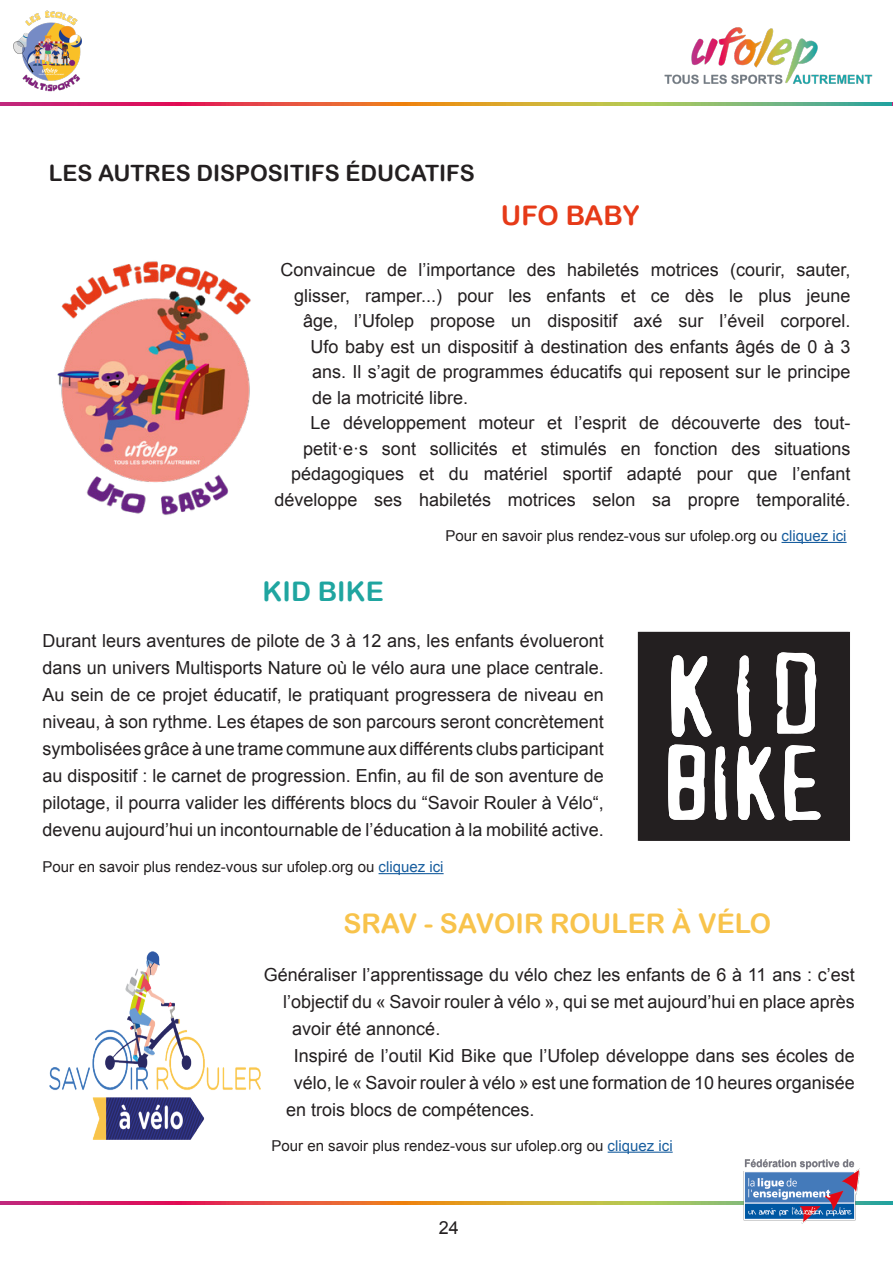
<style>
.page{position:relative;width:893px;height:1263px;background:#fff}
.page>*{position:absolute;margin:0;border:0;box-sizing:border-box;transform-origin:0 0}
.aria{font:27px "Arial Rounded MT Bold";color:#f8c34b}
.aria-2{font:27px "Arial Rounded MT Bold";color:#e63a18}
.aria-3{font:27px "Arial Rounded MT Bold";color:#1fa5a0}
.BLOC{font:22.5px "Arial Rounded MT Bold";color:#231f20}
.aria-4{font:18px/25.5px "Arial";color:#231f20;text-align:right}
.BLOC-2{font:15px "Arial";color:#231f20}
.s1{color:#175d9e}
</style>
<div class="page">
<img style="left:0;top:1201px;width:893px;height:3px">
<img style="left:732px;top:1159px;width:132px;height:65px">
<img style="left:0;top:102px;width:892px;height:3px">
<img style="left:664px;top:27px;width:209px;height:57px">
<img style="left:13px;top:10px;width:69px;height:82px">
<img style="left:57px;top:261px;width:194px;height:254px">
<hr style="left:379px;top:873px;width:65px;height:1px;background:#175d9e">
<hr style="left:781px;top:542px;width:65px;height:1px;background:#175d9e">
<img style="left:50px;top:951px;width:211px;height:188px">
<hr style="left:608px;top:1151px;width:65px;height:2px;background:#175d9e">
<svg style="left:638px;top:631px;width:212px;height:210px"></svg>
<p class="BLOC" style="left:49px;top:159px;width:427px">LES AUTRES DISPOSITIFS ÉDUCATIFS</p>
<p class="aria-2" style="left:501px;top:199px;width:141px">UFO BABY</p>
<p class="aria-4" style="left:281px;top:257px;width:572px">Convaincue de l’importance des habiletés motrices (courir, sauter, glisser, ramper...) pour les enfants et ce dès le plus jeune âge, l’Ufolep propose un dispositif axé sur l’éveil corporel.</p>
<p class="aria-4" style="left:311px;top:334px;width:541px;text-align:justify">Ufo baby est un dispositif à destination des enfants âgés de 0 à 3 ans. Il s’agit de programmes éducatifs qui reposent sur le principe de la motricité libre.</p>
<p class="aria-4" style="left:275px;top:410px;width:578px">Le développement moteur et l’esprit de découverte des tout&shy;petit·e·s sont sollicités et stimulés en fonction des situations pédagogiques et du matériel sportif adapté pour que l’enfant développe ses habiletés motrices selon sa propre temporalité.</p>
<p class="BLOC-2" style="left:445px;top:526px;width:403px">Pour en savoir plus rendez-vous sur ufolep.org ou <span class="s1">cliquez ici</span></p>
<p class="aria-3" style="left:263px;top:576px;width:123px">KID BIKE</p>
<p class="aria-4" style="left:43px;top:627px;width:563px;line-height:27px;text-align:justify">Durant leurs aventures de pilote de 3 à 12 ans, les enfants évolueront dans un univers Multisports Nature où le vélo aura une place centrale.<br>Au sein de ce projet éducatif, le pratiquant progressera de niveau en niveau, à son rythme. Les étapes de son parcours seront concrètement symbolisées grâce à une trame commune aux différents clubs participant au dispositif : le carnet de progression. Enfin, au fil de son aventure de pilotage, il pourra valider les différents blocs du “Savoir Rouler à Vélo“, devenu aujourd’hui un incontournable de l’éducation à la mobilité active.</p>
<p class="BLOC-2" style="left:43px;top:857px;width:403px">Pour en savoir plus rendez-vous sur ufolep.org ou <span class="s1">cliquez ici</span></p>
<p class="aria" style="left:343px;top:908px;width:429px">SRAV - SAVOIR ROULER À VÉLO</p>
<p class="aria-4" style="left:264px;top:962px;width:592px">Généraliser l’apprentissage du vélo chez les enfants de 6 à 11 ans : c’est</p>
<p class="aria-4" style="left:283px;top:989px;width:573px">l’objectif du « Savoir rouler à vélo », qui se met aujourd’hui en place après</p>
<p class="aria-4" style="left:292px;top:1016px;width:150px">avoir été annoncé.</p>
<p class="aria-4" style="left:294px;top:1043px;width:562px">Inspiré de l’outil Kid Bike que l’Ufolep développe dans ses écoles de</p>
<p class="aria-4" style="left:294px;top:1070px;width:562px">vélo, le « Savoir rouler à vélo » est une formation de 10 heures organisée</p>
<p class="aria-4" style="left:286px;top:1097px;width:250px">en trois blocs de compétences.</p>
<p class="BLOC-2" style="left:272px;top:1135px;width:403px">Pour en savoir plus rendez-vous sur ufolep.org ou <span class="s1">cliquez ici</span></p>
<p class="aria-4" style="left:439px;top:1215px;width:22px">24</p>
</div>
